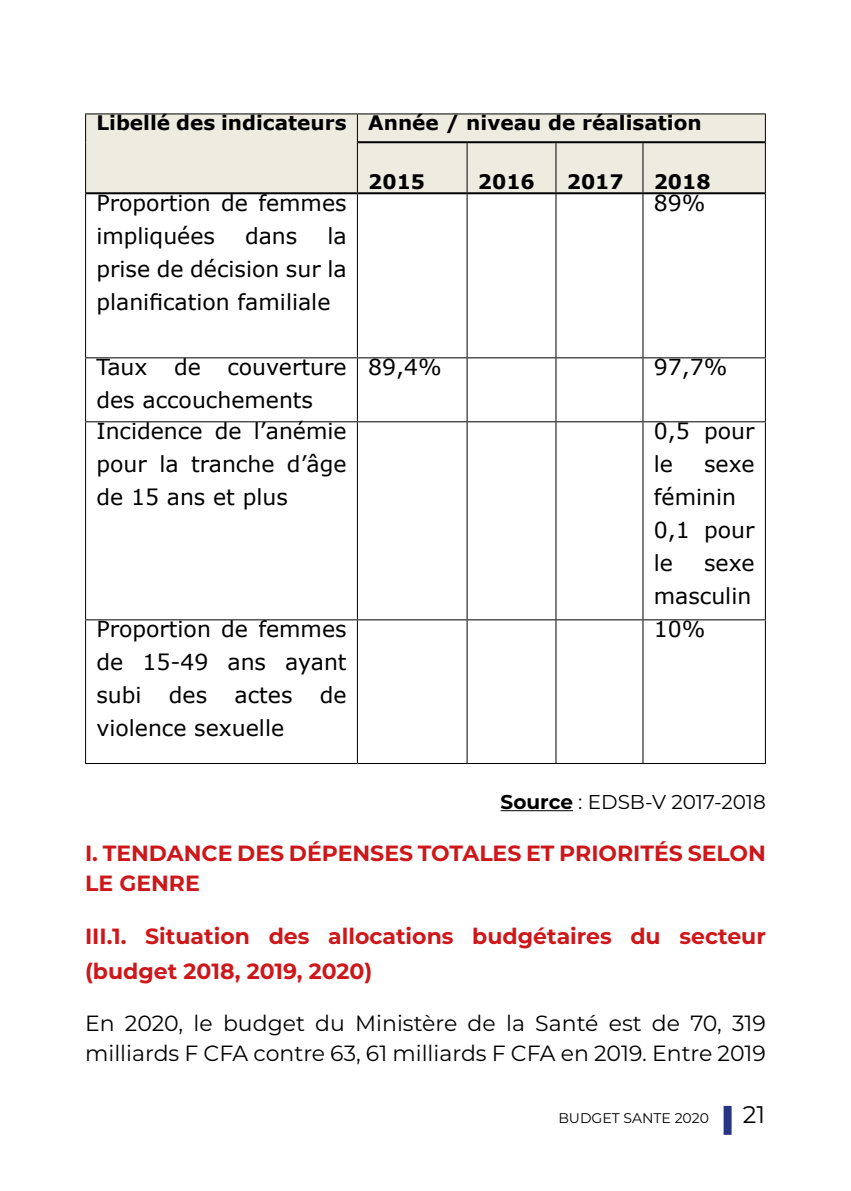
<style>
.page{position:relative;width:851px;height:1191px;background:#fff}
.page>*{position:absolute;margin:0;border:0;box-sizing:border-box;transform-origin:0 0}
.t1{font:24px "Montserrat";color:#000}
.t2{font:22px/33px "Verdana";color:#000}
.t3{font:700 22px/30px "Montserrat";color:#cd171a}
.t4{font:22px/30px "Montserrat";color:#000}
.t5{font:700 20px "Verdana";color:#000}
.t6{font:20px "Montserrat";color:#000}
.t7{font:14px "Montserrat";color:#000}
.s1{font-weight:700}
</style>
<div class="page">
<div style="left:723px;top:1106px;width:8px;height:28px;background:#283583"></div>
<hr style="left:500px;top:810px;width:73px;height:1px;background:#000">
<div style="left:86px;top:114px;width:678px;height:78px;background:#eeece1"></div>
<hr style="left:85px;top:113px;width:272px;height:1px;background:#000">
<svg style="left:85px;top:114px;width:1px;height:28px"></svg>
<hr style="left:357px;top:113px;width:110px;height:1px;background:#000">
<svg style="left:357px;top:114px;width:1px;height:28px"></svg>
<hr style="left:467px;top:113px;width:89px;height:1px;background:#000">
<hr style="left:556px;top:113px;width:87px;height:1px;background:#000">
<hr style="left:643px;top:113px;width:122px;height:1px;background:#000">
<svg style="left:764px;top:114px;width:1px;height:28px"></svg>
<hr style="left:85px;top:142px;width:1px;height:51px;background:#000">
<hr style="left:357px;top:142px;width:1px;height:50px;background:#000">
<hr style="left:466px;top:143px;width:1px;height:49px;background:#000">
<hr style="left:555px;top:143px;width:1px;height:49px;background:#000">
<hr style="left:642px;top:143px;width:1px;height:49px;background:#000">
<hr style="left:764px;top:142px;width:1px;height:51px;background:#000">
<hr style="left:85px;top:193px;width:1px;height:164px;background:#000">
<hr style="left:357px;top:194px;width:1px;height:163px;background:#000">
<hr style="left:466px;top:194px;width:1px;height:163px;background:#000">
<hr style="left:555px;top:194px;width:1px;height:163px;background:#000">
<hr style="left:642px;top:194px;width:1px;height:163px;background:#000">
<hr style="left:764px;top:193px;width:1px;height:164px;background:#000">
<hr style="left:85px;top:357px;width:272px;height:1px;background:#000">
<hr style="left:85px;top:358px;width:1px;height:63px;background:#000">
<hr style="left:357px;top:357px;width:110px;height:1px;background:#000">
<hr style="left:357px;top:358px;width:1px;height:63px;background:#000">
<hr style="left:467px;top:357px;width:89px;height:1px;background:#000">
<hr style="left:466px;top:358px;width:1px;height:63px;background:#000">
<hr style="left:556px;top:357px;width:87px;height:1px;background:#000">
<hr style="left:555px;top:358px;width:1px;height:63px;background:#000">
<hr style="left:643px;top:357px;width:122px;height:1px;background:#000">
<hr style="left:642px;top:358px;width:1px;height:63px;background:#000">
<hr style="left:764px;top:358px;width:1px;height:63px;background:#000">
<hr style="left:85px;top:421px;width:272px;height:1px;background:#000">
<hr style="left:85px;top:422px;width:1px;height:197px;background:#000">
<hr style="left:357px;top:421px;width:110px;height:1px;background:#000">
<hr style="left:357px;top:422px;width:1px;height:197px;background:#000">
<hr style="left:467px;top:421px;width:89px;height:1px;background:#000">
<hr style="left:466px;top:422px;width:1px;height:197px;background:#000">
<hr style="left:556px;top:421px;width:87px;height:1px;background:#000">
<hr style="left:555px;top:422px;width:1px;height:197px;background:#000">
<hr style="left:643px;top:421px;width:122px;height:1px;background:#000">
<hr style="left:642px;top:422px;width:1px;height:197px;background:#000">
<hr style="left:764px;top:422px;width:1px;height:197px;background:#000">
<hr style="left:85px;top:619px;width:272px;height:1px;background:#000">
<hr style="left:85px;top:620px;width:1px;height:143px;background:#000">
<hr style="left:357px;top:619px;width:110px;height:1px;background:#000">
<hr style="left:357px;top:620px;width:1px;height:143px;background:#000">
<hr style="left:467px;top:619px;width:89px;height:1px;background:#000">
<hr style="left:466px;top:620px;width:1px;height:143px;background:#000">
<hr style="left:556px;top:619px;width:87px;height:1px;background:#000">
<hr style="left:555px;top:620px;width:1px;height:143px;background:#000">
<hr style="left:643px;top:619px;width:122px;height:1px;background:#000">
<hr style="left:642px;top:620px;width:1px;height:143px;background:#000">
<hr style="left:764px;top:620px;width:1px;height:143px;background:#000">
<hr style="left:85px;top:763px;width:272px;height:1px;background:#000">
<hr style="left:357px;top:763px;width:110px;height:1px;background:#000">
<hr style="left:467px;top:763px;width:89px;height:1px;background:#000">
<hr style="left:556px;top:763px;width:87px;height:1px;background:#000">
<hr style="left:643px;top:763px;width:122px;height:1px;background:#000">
<hr style="left:358px;top:141px;width:109px;height:2px;background:#000">
<hr style="left:467px;top:141px;width:89px;height:2px;background:#000">
<hr style="left:556px;top:141px;width:87px;height:2px;background:#000">
<hr style="left:643px;top:141px;width:121px;height:2px;background:#000">
<hr style="left:86px;top:192px;width:271px;height:2px;background:#000">
<hr style="left:357px;top:192px;width:110px;height:2px;background:#000">
<hr style="left:467px;top:192px;width:89px;height:2px;background:#000">
<hr style="left:556px;top:192px;width:87px;height:2px;background:#000">
<hr style="left:643px;top:192px;width:121px;height:2px;background:#000">
<p class="t5" style="left:96px;top:108px;width:606px">Libellé des indicateurs Année / niveau de réalisation</p>
<p class="t2" style="left:96px;top:186px;width:252px">Proportion de femmes impliquées</p>
<p class="t2" style="left:96px;top:219px;width:252px;text-align:justify;text-indent:231px">la prise de décision sur la planification familiale</p>
<p class="t2" style="left:245px;top:219px;width:54px">dans</p>
<p class="t5" style="left:368px;top:167px;width:58px">2015</p>
<p class="t5" style="left:478px;top:167px;width:58px">2016</p>
<p class="t5" style="left:566px;top:167px;width:58px">2017</p>
<p class="t5" style="left:653px;top:167px;width:58px">2018</p>
<p class="t2" style="left:653px;top:186px;width:53px">89%</p>
<p class="t2" style="left:96px;top:350px;width:252px">Taux de couverture des accouchements</p>
<p class="t2" style="left:368px;top:350px;width:75px">89,4%</p>
<p class="t2" style="left:653px;top:350px;width:75px">97,7%</p>
<p class="t2" style="left:96px;top:414px;width:252px;text-align:justify">Incidence de l’anémie pour la tranche d’âge de 15 ans et plus</p>
<p class="t2" style="left:653px;top:414px;width:102px">0,5 pour le</p>
<p class="t2" style="left:653px;top:447px;width:102px;text-indent:50px">sexe féminin<br>0,1 pour le</p>
<p class="t2" style="left:653px;top:546px;width:102px;text-align:right">sexe masculin</p>
<p class="t2" style="left:96px;top:612px;width:252px;text-align:justify">Proportion de femmes de 15-49 ans ayant subi des actes de violence sexuelle</p>
<p class="t2" style="left:653px;top:612px;width:53px">10%</p>
<p class="t6" style="left:500px;top:788px;width:267px"><span class="s1">Source</span> : EDSB-V 2017-2018</p>
<p class="t3" style="left:85px;top:837px;width:682px">I. TENDANCE DES DÉPENSES TOTALES ET PRIORITÉS SELON<br>LE GENRE</p>
<p class="t3" style="left:85px;top:918px;width:682px;line-height:34.6px">III.1. Situation des allocations budgétaires du secteur (budget 2018, 2019, 2020)</p>
<p class="t4" style="left:85px;top:1007px;width:682px">En 2020, le budget du Ministère de la Santé est de 70, 319 milliards F CFA contre 63, 61 milliards F CFA en 2019. Entre 2019</p>
<p class="t7" style="left:558px;top:1108px;width:152px">BUDGET SANTE 2020</p>
<p class="t1" style="left:742px;top:1098px;width:24px">21</p>
</div>
